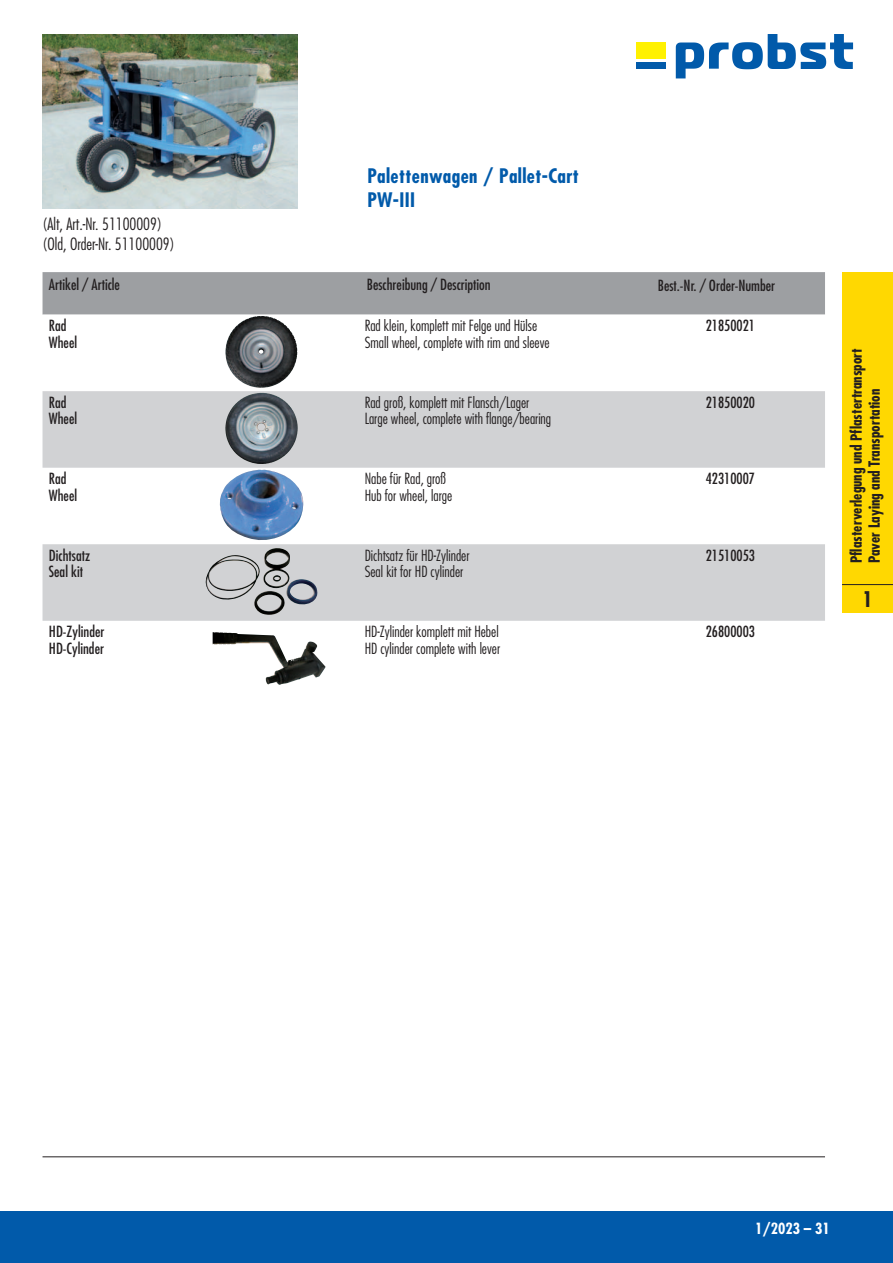
<style>
.page{position:relative;width:893px;height:1263px;background:#fff}
.page>*{position:absolute;margin:0;border:0;box-sizing:border-box;transform-origin:0 0}
.t1{font:700 condensed 21px "Futura";color:#231f20}
.t2{font:700 condensed 19.5px/24px "Futura";letter-spacing:.02em;color:#015aaa}
.t3{font:300 condensed 16.5px/19.8px "Futura";color:#231f20}
.t4{font:300 condensed 15px/16.5px "Futura";color:#231f20}
.t5{font:condensed 15px/16.5px "Futura";color:#231f20}
.t6{font:700 condensed 15px/18px "Futura";color:#231f20}
.t7{font:700 condensed 15px "Futura";color:#fff}
</style>
<div class="page">
<div style="left:842px;top:272px;width:51px;height:340px;background:#ffd801"></div>
<hr style="left:842px;top:584px;width:51px;height:1px;background:#231f20">
<div style="left:0;top:1212px;width:893px;height:51px;background:#015aaa"></div>
<div style="left:636px;top:42px;width:30px;height:17px;background:#fff101"></div>
<svg style="left:676px;top:34px;width:177px;height:44px"></svg>
<div style="left:636px;top:62px;width:30px;height:7px;background:#015aaa"></div>
<img style="left:43px;top:34px;width:255px;height:174px">
<div style="left:43px;top:272px;width:782px;height:43px;background:#9d9fa2"></div>
<svg style="left:212px;top:317px;width:86px;height:328px"></svg>
<svg style="left:43px;top:391px;width:782px;height:230px;fill:#d1d2d4"></svg>
<img style="left:219px;top:469px;width:85px;height:72px">
<img style="left:213px;top:632px;width:113px;height:53px">
<img style="left:252px;top:316px;width:45px;height:72px">
<img style="left:225px;top:393px;width:73px;height:71px">
<img style="left:205px;top:548px;width:113px;height:67px">
<hr style="left:43px;top:1157px;width:782px;height:1px;background:#231f20">
<p class="t3" style="left:43px;top:215px;width:134px">(Alt, Art.-Nr. 51100009) (Old, Order-Nr. 51100009)</p>
<h2 class="t2" style="left:367px;top:166px;width:213px">Palettenwagen / Pallet-Cart<br>PW-III</h2>
<p class="t5" style="left:49px;top:278px;width:73px">Artikel / Article</p>
<p class="t5" style="left:367px;top:278px;width:125px">Beschreibung / Description</p>
<p class="t5" style="left:49px;top:319px;width:30px">Rad<br>Wheel</p>
<p class="t4" style="left:365px;top:318px;width:186px">Rad klein, komplett mit Felge und Hülse<br>Small wheel, complete with rim and sleeve</p>
<p class="t5" style="left:706px;top:319px;width:51px">21850021</p>
<p class="t5" style="left:658px;top:279px;width:119px">Best.-Nr. / Order-Number</p>
<p class="t5" style="left:49px;top:395px;width:30px">Rad<br>Wheel</p>
<p class="t4" style="left:365px;top:395px;width:188px">Rad groß, komplett mit Flansch/Lager<br>Large wheel, complete with flange/bearing</p>
<p class="t5" style="left:706px;top:395px;width:51px">21850020</p>
<p class="t5" style="left:49px;top:472px;width:30px">Rad<br>Wheel</p>
<p class="t4" style="left:365px;top:471px;width:89px">Nabe für Rad, groß<br>Hub for wheel, large</p>
<p class="t5" style="left:706px;top:472px;width:51px">42310007</p>
<p class="t5" style="left:49px;top:548px;width:43px">Dichtsatz<br>Seal kit</p>
<p class="t4" style="left:365px;top:548px;width:106px">Dichtsatz für HD-Zylinder<br>Seal kit for HD cylinder</p>
<p class="t5" style="left:706px;top:548px;width:51px">21510053</p>
<p class="t5" style="left:49px;top:625px;width:57px">HD-Zylinder<br>HD-Cylinder</p>
<p class="t4" style="left:365px;top:625px;width:137px">HD-Zylinder komplett mit Hebel<br>HD cylinder complete with lever</p>
<p class="t5" style="left:706px;top:625px;width:51px">26800003</p>
<p class="t6" style="left:849px;top:563px;width:217px;rotate:-90deg">Pflasterverlegung und Pflastertransport<br>Paver Laying and Transportation</p>
<h1 class="t1" style="left:862px;top:590px;width:12px">1</h1>
<p class="t7" style="left:755px;top:1222px;width:76px">1/2023 – 31</p>
</div>
